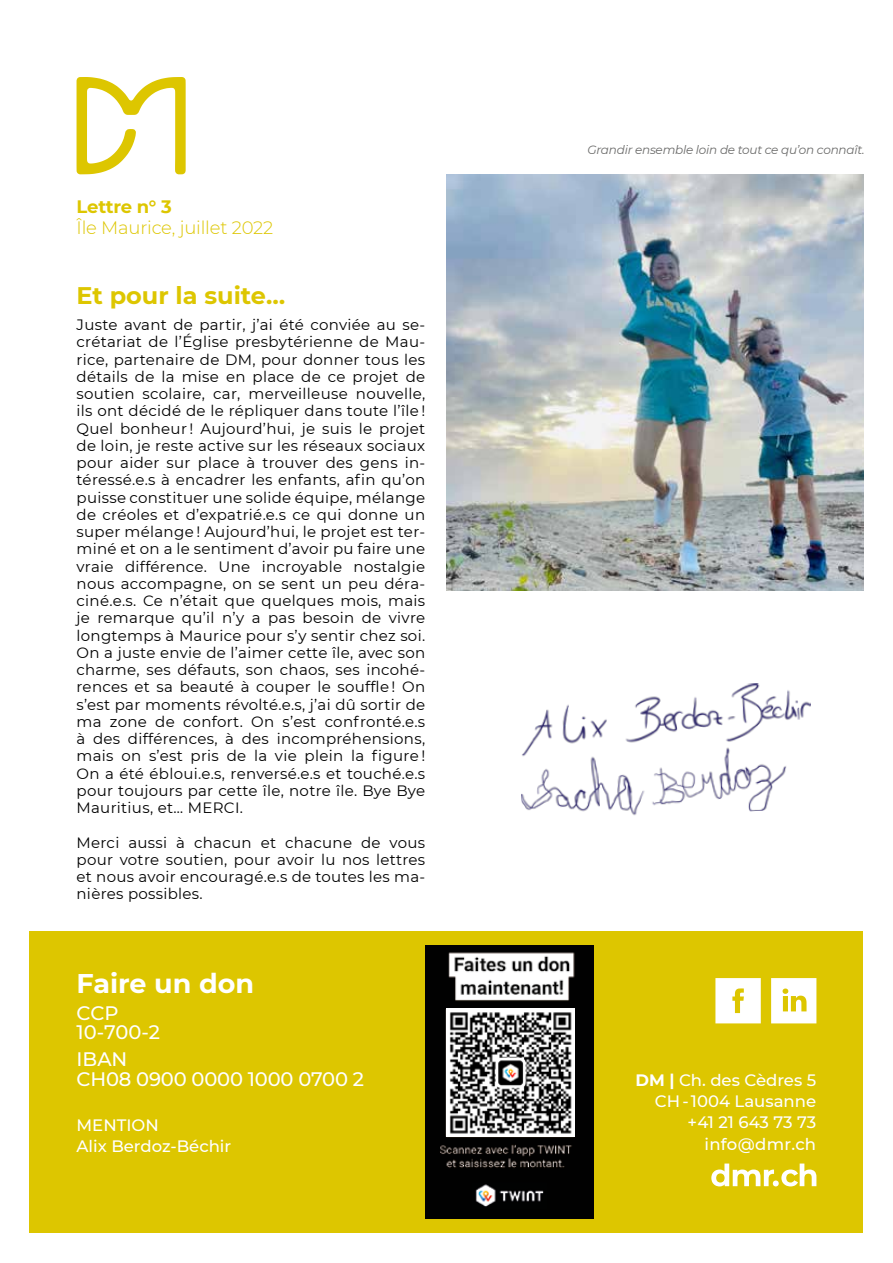
<style>
.page{position:relative;width:893px;height:1263px;background:#fff}
.page>*{position:absolute;margin:0;border:0;box-sizing:border-box;transform-origin:0 0}
.t1{font:700 27px "Montserrat";color:#fff}
.t2{font:700 24px "Montserrat";color:#ddc600}
.t3{font:500 19.5px/19.5px "Montserrat";letter-spacing:-.01em;color:#fff}
.t4{font:300 18px "Montserrat";letter-spacing:-.01em;color:#ddc600}
.t5{font:700 18px "Montserrat";letter-spacing:-.015em;color:#ddc600}
.t6{font:500 16.5px/21.3px "Montserrat";color:#fff;text-align:right}
.t7{font:15px/17.2px "Montserrat";letter-spacing:.02em;color:#000;text-align:justify}
.t8{font:italic 12px "Montserrat";letter-spacing:-.02em;color:#6b6b6a}
.s1{font-weight:700}
</style>
<div class="page">
<img style="left:521px;top:683px;width:290px;height:133px">
<img style="left:446px;top:174px;width:417px;height:417px">
<div style="left:30px;top:931px;width:833px;height:302px;background:#ddc600"></div>
<svg style="left:715px;top:978px;width:46px;height:45px;background:#fbf9e6"></svg>
<svg style="left:77px;top:77px;width:109px;height:97px"></svg>
<svg style="left:771px;top:978px;width:45px;height:45px;background:#faf6db"></svg>
<img style="left:425px;top:946px;width:169px;height:273px">
<svg style="left:711px;top:1163px;width:105px;height:23px"></svg>
<img style="left:446px;top:1009px;width:128px;height:127px">
<p class="t5" style="left:77px;top:194px;width:97px">Lettre n° 3</p>
<p class="t4" style="left:77px;top:215px;width:198px">Île Maurice, juillet 2022</p>
<h2 class="t2" style="left:77px;top:278px;width:210px">Et pour la suite…</h2>
<p class="t7" style="left:77px;top:316px;width:350px">Juste avant de partir, j’ai été conviée au se&shy;crétariat de l’Église presbytérienne de Mau&shy;rice, partenaire de DM, pour donner tous les détails de la mise en place de ce projet de soutien scolaire, car, merveilleuse nouvelle, ils ont décidé de le répliquer dans toute l’île !<br>Quel bonheur ! Aujourd’hui, je suis le projet de loin, je reste active sur les réseaux sociaux pour aider sur place à trouver des gens in&shy;téressé.e.s à encadrer les enfants, afin qu’on puisse constituer une solide équipe, mélange de créoles et d’expatrié.e.s ce qui donne un super mélange ! Aujourd’hui, le projet est ter&shy;miné et on a le sentiment d’avoir pu faire une vraie différence. Une incroyable nostalgie nous accompagne, on se sent un peu déra&shy;ciné.e.s. Ce n’était que quelques mois, mais je remarque qu’il n’y a pas besoin de vivre longtemps à Maurice pour s’y sentir chez soi.<br>On a juste envie de l’aimer cette île, avec son charme, ses défauts, son chaos, ses incohé&shy;rences et sa beauté à couper le souffle ! On s’est par moments révolté.e.s, j’ai dû sortir de ma zone de confort. On s’est confronté.e.s à des différences, à des incompréhensions, mais on s’est pris de la vie plein la figure !<br>On a été ébloui.e.s, renversé.e.s et touché.e.s pour toujours par cette île, notre île. Bye Bye Mauritius, et… MERCI.</p>
<p class="t7" style="left:77px;top:833px;width:350px">Merci aussi à chacun et chacune de vous pour votre soutien, pour avoir lu nos lettres et nous avoir encouragé.e.s de toutes les ma&shy;nières possibles.</p>
<h1 class="t1" style="left:77px;top:963px;width:179px">Faire un don</h1>
<h3 class="t3" style="left:77px;top:1002px;width:85px">CCP<br>10-700-2</h3>
<h3 class="t3" style="left:77px;top:1048px;width:289px">IBAN<br>CH08 0900 0000 1000 0700 2</h3>
<p class="t6" style="left:77px;top:1113px;width:156px;text-align:left">MENTION<br>Alix Berdoz-Béchir</p>
<p class="t8" style="left:587px;top:141px;width:279px">Grandir ensemble loin de tout ce qu’on connaît.</p>
<p class="t6" style="left:635px;top:1069px;width:182px"><span class="s1">DM |</span> Ch. des Cèdres 5<br>CH - 1004 Lausanne +41 21 643 73 73 info@dmr.ch</p>
</div>
